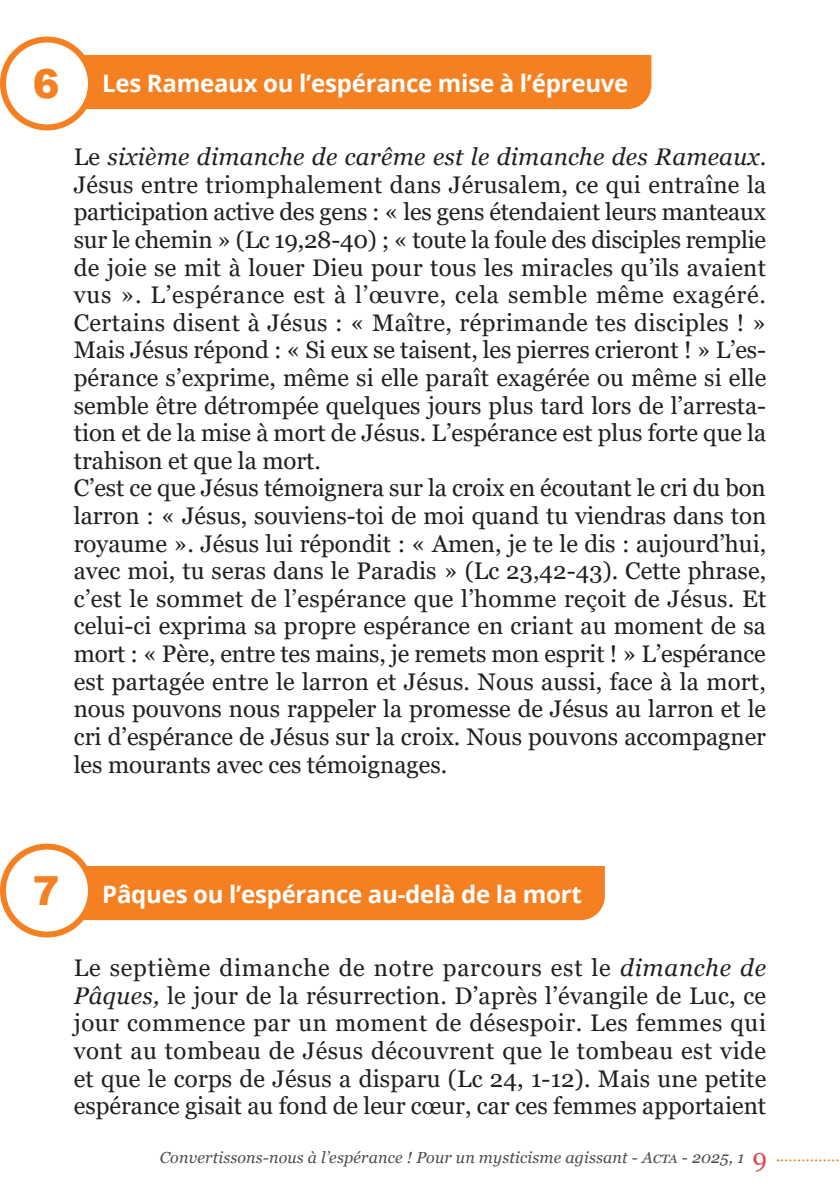
<style>
.page{position:relative;width:840px;height:1191px;background:#fff}
.page>*{position:absolute;margin:0;border:0;box-sizing:border-box;transform-origin:0 0}
.t1{font:900 40px "Arial";color:#f58021}
.Texte_courant{font:24px/27.6px "Georgia";color:#231f20;text-align:justify}
.T1_ENCADRE{font:700 24px "Open Sans";letter-spacing:-.01em;color:#fff}
.t2{font:italic 16px "Georgia";letter-spacing:.01em;color:#4b4c4d}
.s1{font-style:italic}
.s2{font-style:normal;font-size:26px;color:#d64c51}
</style>
<div class="page">
<svg style="left:777px;top:1159px;width:62px;height:2px"></svg>
<div style="left:81px;top:55px;width:570px;height:54px;background:#f58021"></div>
<div style="left:80px;top:866px;width:524px;height:54px;background:#f58021"></div>
<div style="left:3px;top:40px;width:88px;height:87px;background:#fff;border-radius:50%"></div>
<div style="left:0;top:37px;width:94px;height:93px;border:6px solid #f58021;border-radius:50%"></div>
<div style="left:3px;top:846px;width:88px;height:88px;background:#fff;border-radius:50%"></div>
<div style="left:0;top:843px;width:94px;height:94px;border:6px solid #f58021;border-radius:50%"></div>
<p class="t1" style="left:33px;top:54px;width:28px">6</p>
<p class="T1_ENCADRE" style="left:102px;top:66px;width:527px">Les Rameaux ou l’espérance mise à l’épreuve</p>
<p class="Texte_courant" style="left:74px;top:143px;width:693px">Le <span class="s1">sixième dimanche de carême est le dimanche des Rameaux</span>.<br>Jésus entre triomphalement dans Jérusalem, ce qui entraîne la participation active des gens : « les gens étendaient leurs manteaux sur le chemin » (Lc 19,28-40) ; « toute la foule des disciples remplie de joie se mit à louer Dieu pour tous les miracles qu’ils avaient vus ». L’espérance est à l’œuvre, cela semble même exagéré.<br>Certains disent à Jésus : « Maître, réprimande tes disciples ! » Mais Jésus répond : « Si eux se taisent, les pierres crieront ! » L’es&shy;pérance s’exprime, même si elle paraît exagérée ou même si elle semble être détrompée quelques jours plus tard lors de l’arresta&shy;tion et de la mise à mort de Jésus. L’espérance est plus forte que la trahison et que la mort.</p>
<p class="Texte_courant" style="left:74px;top:475px;width:693px">C’est ce que Jésus témoignera sur la croix en écoutant le cri du bon larron : « Jésus, souviens-toi de moi quand tu viendras dans ton royaume ». Jésus lui répondit : « Amen, je te le dis : aujourd’hui, avec moi, tu seras dans le Paradis » (Lc 23,42-43). Cette phrase, c’est le sommet de l’espérance que l’homme reçoit de Jésus. Et celui-ci exprima sa propre espérance en criant au moment de sa mort : « Père, entre tes mains, je remets mon esprit ! » L’espérance est partagée entre le larron et Jésus. Nous aussi, face à la mort, nous pouvons nous rappeler la promesse de Jésus au larron et le cri d’espérance de Jésus sur la croix. Nous pouvons accompagner les mourants avec ces témoignages.</p>
<p class="t1" style="left:33px;top:861px;width:28px">7</p>
<p class="T1_ENCADRE" style="left:102px;top:877px;width:481px">Pâques ou l’espérance au-delà de la mort</p>
<p class="Texte_courant" style="left:74px;top:954px;width:693px">Le septième dimanche de notre parcours est le <span class="s1">dimanche de Pâques,</span> le jour de la résurrection. D’après l’évangile de Luc, ce jour commence par un moment de désespoir. Les femmes qui vont au tombeau de Jésus découvrent que le tombeau est vide et que le corps de Jésus a disparu (Lc 24, 1-12). Mais une petite espérance gisait au fond de leur cœur, car ces femmes apportaient</p>
<p class="t2" style="left:160px;top:1147px;width:608px">Convertissons-nous à l’espérance ! Pour un mysticisme agissant - Acta - 2025, 1 <span class="s2">9</span></p>
</div>
